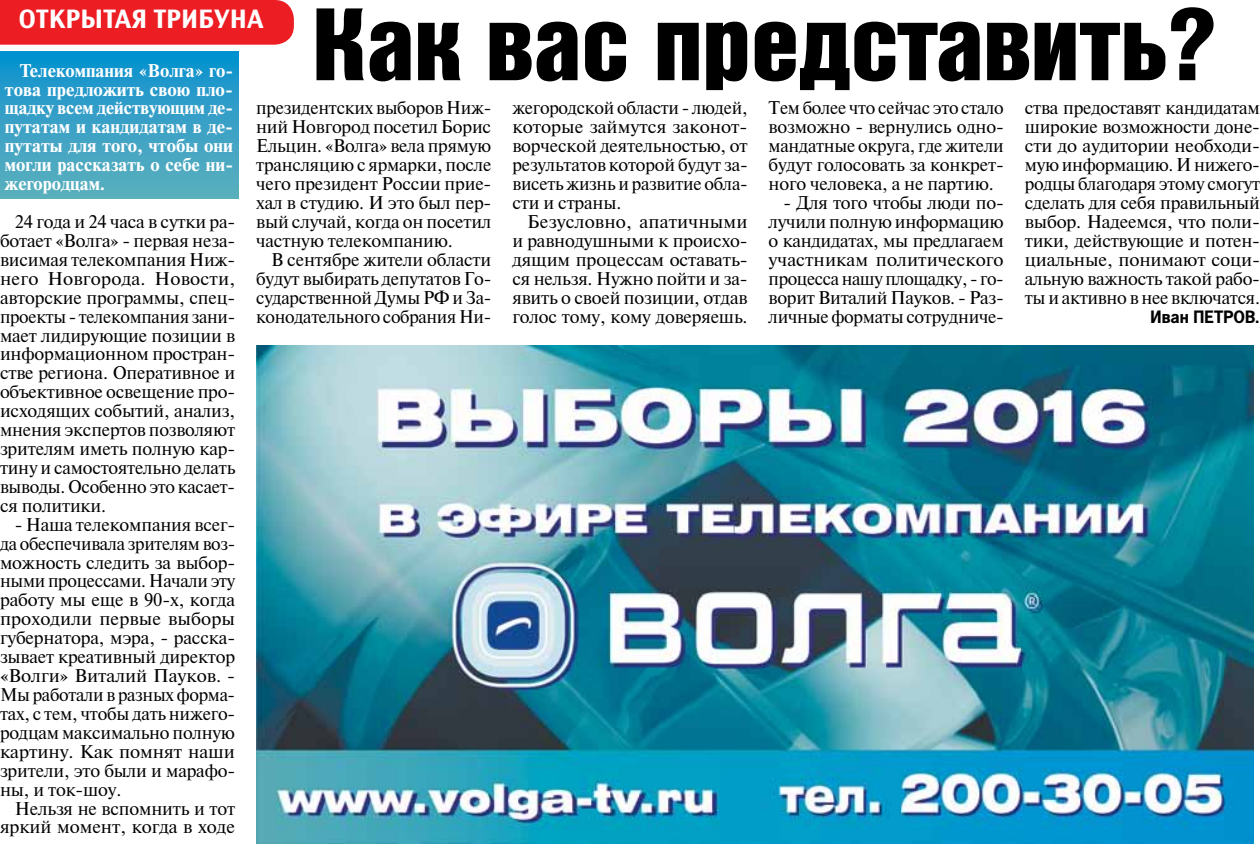
<style>
.page{position:relative;width:1260px;height:844px;background:#fff}
.page>*{position:absolute;margin:0;border:0;box-sizing:border-box;transform-origin:0 0}
.t1{font:99.75px "Bastion Kontrast";color:#000;scale:1.08 1}
.t2{font:24.5px "Rostislav";letter-spacing:.02em;color:#fff}
.t3{font:18.38px/18.9px "Newton";letter-spacing:-.01em;color:#000;text-align:justify}
.t4{font:700 18.38px/18.9px "Newton";color:#fff;text-align:justify}
.t5{font:700 17.5px "Paper Gothic";letter-spacing:.005em;color:#000}
</style>
<div class="page">
<div style="left:0;top:51px;width:238px;height:147px;background:linear-gradient(to bottom,#0991cf,#61b0bd)"></div>
<img style="left:256px;top:345px;width:997px;height:498px">
<div style="left:0;top:0;width:294px;height:45px;background:#ed1d24"></div>
<h2 class="t2" style="left:19px;top:5px;width:246px">открытая трибуна</h2>
<p class="t4" style="left:20px;top:61px;width:215px">Телекомпания «Волга» го-</p>
<p class="t4" style="left:5px;top:80px;width:230px">това предложить свою пло-</p>
<h1 class="t1" style="left:313px;top:-8px;width:838px">Как вас представить?</h1>
<p class="t4" style="left:5px;top:99px;width:230px">щадку всем действующим де&shy;путатам и кандидатам в де&shy;путаты для того, чтобы они могли рассказать о себе ни&shy;жегородцам.</p>
<p class="t3" style="left:0;top:211px;width:237px;text-indent:15px">24 года и 24 часа в сутки ра&shy;ботает «Волга» - первая неза&shy;висимая телекомпания Ниж&shy;него Новгорода. Новости, авторские программы, спец&shy;проекты - телекомпания зани&shy;мает лидирующие позиции в информационном простран&shy;стве региона. Оперативное и объективное освещение про&shy;исходящих событий, анализ, мнения экспертов позволяют зрителям иметь полную кар&shy;тину и самостоятельно делать выводы. Особенно это касает&shy;ся политики.</p>
<p class="t3" style="left:0;top:514px;width:237px;text-indent:15px">- Наша телекомпания всег&shy;да обеспечивала зрителям воз&shy;можность следить за выбор&shy;ными процессами. Начали эту работу мы еще в 90-х, когда проходили первые выборы губернатора, мэра, - расска&shy;зывает креативный директор «Волги» Виталий Пауков. - Мы работали в разных форма&shy;тах, с тем, чтобы дать нижего&shy;родцам максимально полную картину. Как помнят наши зрители, это были и марафо&shy;ны, и ток-шоу.</p>
<p class="t3" style="left:0;top:797px;width:237px;text-align:right">Нельзя не вспомнить и тот яркий момент, когда в ходе</p>
<p class="t3" style="left:256px;top:98px;width:237px">президентских выборов Ниж&shy;ний Новгород посетил Борис Ельцин. «Волга» вела прямую трансляцию с ярмарки, после чего президент России прие&shy;хал в студию. И это был пер&shy;вый случай, когда он посетил частную телекомпанию.</p>
<p class="t3" style="left:256px;top:249px;width:237px;text-indent:15px">В сентябре жители области будут выбирать депутатов Го&shy;сударственной Думы РФ и За&shy;конодательного собрания Ни-</p>
<p class="t3" style="left:512px;top:98px;width:237px">жегородской области - людей, которые займутся законот&shy;ворческой деятельностью, от результатов которой будут за&shy;висеть жизнь и развитие обла&shy;сти и страны.</p>
<p class="t3" style="left:512px;top:211px;width:237px;text-indent:15px">Безусловно, апатичными и равнодушными к происхо&shy;дящим процессам оставать&shy;ся нельзя. Нужно пойти и за&shy;явить о своей позиции, отдав голос тому, кому доверяешь.</p>
<p class="t3" style="left:769px;top:98px;width:237px">Тем более что сейчас это стало возможно - вернулись одно&shy;мандатные округа, где жители будут голосовать за конкрет&shy;ного человека, а не партию.</p>
<p class="t3" style="left:769px;top:193px;width:237px;text-indent:15px">- Для того чтобы люди по&shy;лучили полную информацию о кандидатах, мы предлагаем участникам политического процесса нашу площадку, - го&shy;ворит Виталий Пауков. - Раз&shy;личные форматы сотрудниче-</p>
<p class="t3" style="left:1025px;top:98px;width:237px">ства предоставят кандидатам широкие возможности доне&shy;сти до аудитории необходи&shy;мую информацию. И нижего&shy;родцы благодаря этому смогут сделать для себя правильный выбор. Надеемся, что поли&shy;тики, действующие и потен&shy;циальные, понимают соци&shy;альную важность такой рабо&shy;ты и активно в нее включатся.</p>
<p class="t5" style="left:1151px;top:306px;width:111px">Иван ПЕТРОВ.</p>
</div>
